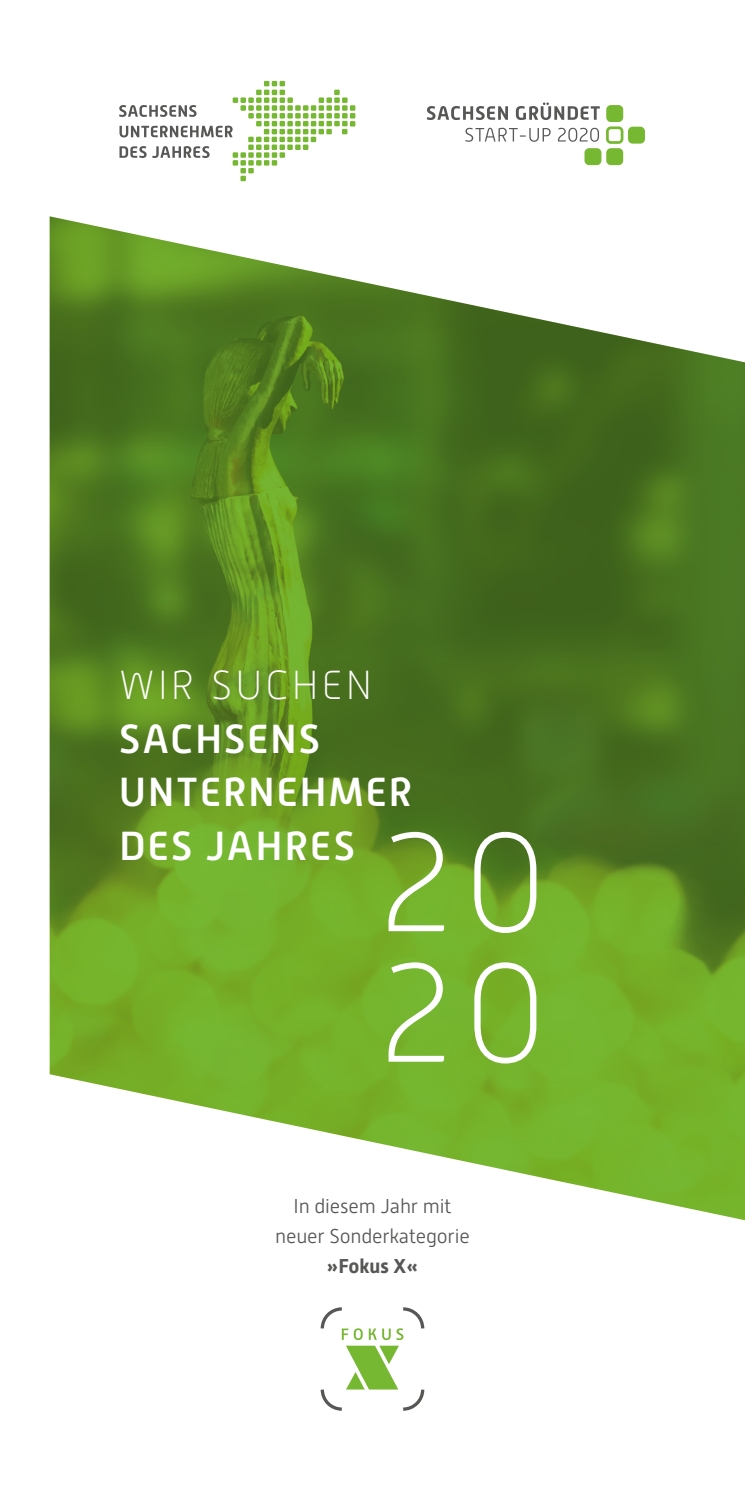
<style>
.page{position:relative;width:745px;height:1489px;background:#fff}
.page>*{position:absolute;margin:0;border:0;box-sizing:border-box;transform-origin:0 0}
.t1{font:100 139.75px/130.5px "Alwyn New";color:#fff}
.t2{font:500 40.5px/53.8px "Alwyn New";letter-spacing:.045em;color:#fff}
.t3{font:100 40.5px "Alwyn New";letter-spacing:.07em;color:#fff}
.t4{font:300 20px/30px "Alwyn New";letter-spacing:-.01em;color:#575756;text-align:center}
.t5{font:700 20px "Alwyn New";letter-spacing:-.01em;color:#575756}
</style>
<div class="page">
<img style="left:50px;top:216px;width:694px;height:1004px">
<svg style="left:119px;top:81px;width:236px;height:100px"></svg>
<svg style="left:606px;top:126px;width:17px;height:18px"></svg>
<div style="left:627px;top:127px;width:17px;height:17px;background:#76b832;border-radius:5px"></div>
<div style="left:606px;top:148px;width:16px;height:17px;background:#76b832;border-radius:5px"></div>
<div style="left:584px;top:148px;width:17px;height:17px;background:#76b832;border-radius:5px"></div>
<div style="left:606px;top:105px;width:16px;height:17px;background:#76b832;border-radius:5px"></div>
<svg style="left:465px;top:128px;width:133px;height:14px"></svg>
<svg style="left:426px;top:102px;width:173px;height:18px"></svg>
<svg style="left:320px;top:1345px;width:104px;height:65px"></svg>
<svg style="left:320px;top:1307px;width:104px;height:32px"></svg>
<h2 class="t3" style="left:119px;top:663px;width:255px">WIR SUCHEN</h2>
<h2 class="t2" style="left:119px;top:712px;width:294px">SACHSENS<br>UNTERNEHMER<br>DES JAHRES</h2>
<h1 class="t1" style="left:380px;top:818px;width:167px">20<br>20</h1>
<p class="t4" style="left:275px;top:1190px;width:196px">In diesem Jahr mit neuer Sonderkategorie</p>
<p class="t5" style="left:326px;top:1254px;width:93px">»Fokus X«</p>
</div>
